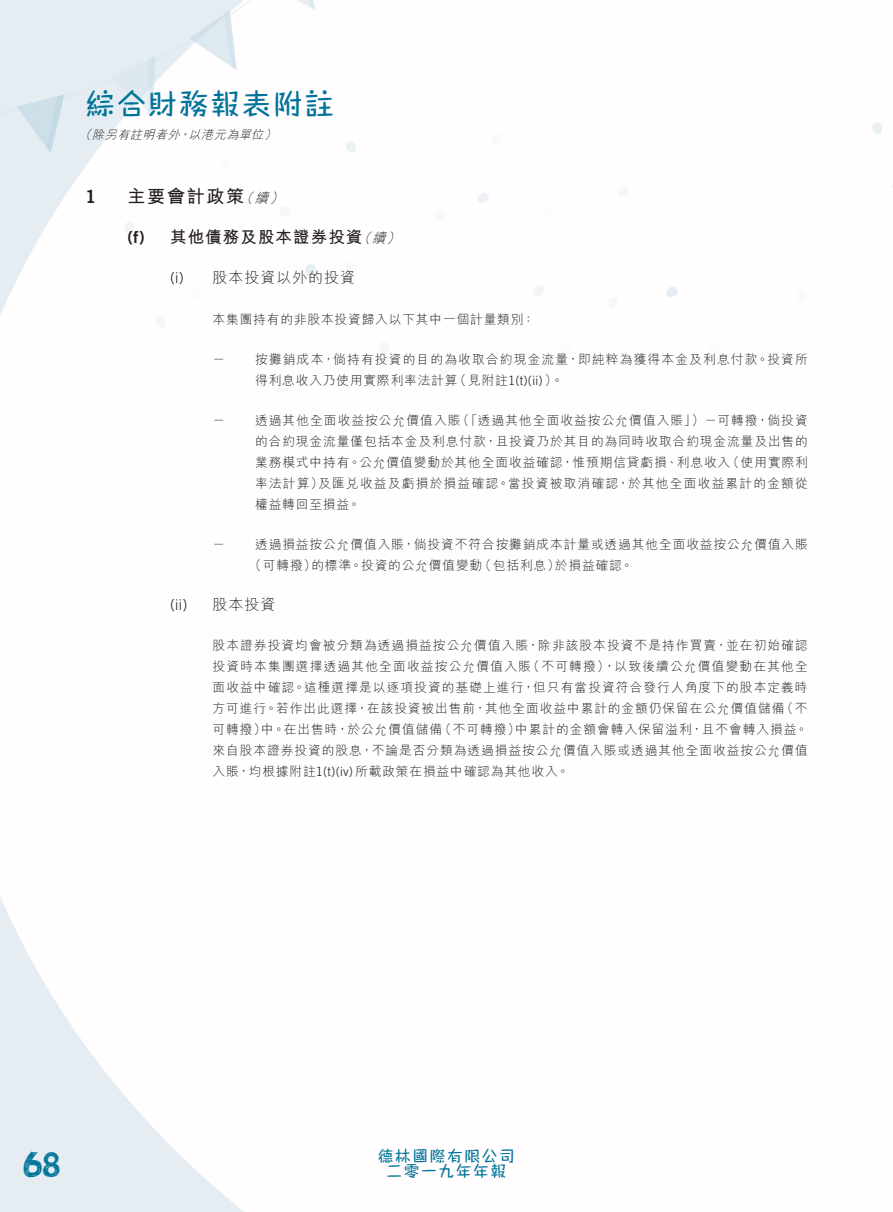
<style>
.page{position:relative;width:893px;height:1212px;background:#fff}
.page>*{position:absolute;margin:0;border:0;box-sizing:border-box;transform-origin:0 0}
.t1{font:36px "appleberry";color:#007398}
.t2{font:500 30px "M Comic HK";letter-spacing:.045em;color:#007398}
.t3{font:700 18px "M Hei HK";letter-spacing:.095em;color:#231f20}
.t4{font:18px "Trade Gothic LT Std Bd 2";color:#231f20}
.t5{font:700 16.5px "M Hei HK";letter-spacing:.065em;color:#231f20}
.t6{font:500 16.2px "M Comic HK";letter-spacing:.07em;color:#007398}
.t7{font:300 15px "M Hei HK";letter-spacing:.065em;color:#231f20}
.t8{font:300 15px "Trade Gothic LT Std";color:#231f20}
.t9{font:300 12.75px/21px "M Hei HK";letter-spacing:.07em;color:#231f20;text-align:justify}
.t10{font:300 12.75px/21px "M Hei HK";letter-spacing:.09em;color:#231f20}
.t11{font:italic 300 12px "M Hei HK";color:#231f20}
.s1{font-weight:300;font-style:italic;font-size:13.5px}
.s2{font-family:"Trade Gothic LT Std Bd 2";font-weight:400}
.s3{font-family:"Trade Gothic LT Std"}
</style>
<div class="page">
<img style="left:0;top:0;width:893px;height:1212px">
<h2 class="t2" style="left:85px;top:85px;width:251px">綜合財務報表附註</h2>
<p class="t11" style="left:79px;top:129px;width:202px">（除另有註明者外，以港元為單位）</p>
<h3 class="t4" style="left:85px;top:186px;width:12px">1</h3>
<h3 class="t3" style="left:128px;top:183px;width:161px">主要會計政策<span class="s1">（續）</span></h3>
<p class="t5" style="left:128px;top:225px;width:278px"><span class="s2">(f)</span> 其他債務及股本證券投資<span class="s1">（續）</span></p>
<p class="t7" style="left:170px;top:270px;width:187px"><span class="s3">(i)</span> 股本投資以外的投資</p>
<p class="t9" style="left:213px;top:308px;width:324px">本集團持有的非股本投資歸入以下其中一個計量類別：</p>
<p class="t9" style="left:213px;top:348px;width:14px">－</p>
<p class="t10" style="left:255px;top:348px;width:554px">按攤銷成本，倘持有投資的目的為收取合約現金流量，即純粹為獲得本金及利息付款。投資所得利息收入乃使用實際利率法計算（見附註<span class="s3">1(t)(ii)</span>）。</p>
<p class="t9" style="left:213px;top:409px;width:14px">－</p>
<p class="t9" style="left:255px;top:409px;width:554px">透過其他全面收益按公允價值入賬（「透過其他全面收益按公允價值入賬」）－可轉撥，倘投資的合約現金流量僅包括本金及利息付款，且投資乃於其目的為同時收取合約現金流量及出售的業務模式中持有。公允價值變動於其他全面收益確認，惟預期信貸虧損、利息收入（使用實際利率法計算）及匯兌收益及虧損於損益確認。當投資被取消確認，於其他全面收益累計的金額從權益轉回至損益。</p>
<p class="t9" style="left:213px;top:534px;width:14px">－</p>
<p class="t9" style="left:249px;top:534px;width:561px;text-indent:6px">透過損益按公允價值入賬，倘投資不符合按攤銷成本計量或透過其他全面收益按公允價值入賬（可轉撥）的標準。投資的公允價值變動（包括利息）於損益確認。</p>
<p class="t8" style="left:170px;top:596px;width:19px">(ii)</p>
<p class="t7" style="left:213px;top:597px;width:64px">股本投資</p>
<p class="t9" style="left:213px;top:635px;width:597px">股本證券投資均會被分類為透過損益按公允價值入賬，除非該股本投資不是持作買賣，並在初始確認投資時本集團選擇透過其他全面收益按公允價值入賬（不可轉撥），以致後續公允價值變動在其他全面收益中確認。這種選擇是以逐項投資的基礎上進行，但只有當投資符合發行人角度下的股本定義時方可進行。若作出此選擇，在該投資被出售前，其他全面收益中累計的金額仍保留在公允價值儲備（不可轉撥）中。在出售時，於公允價值儲備（不可轉撥）中累計的金額會轉入保留溢利，且不會轉入損益。來自股本證券投資的股息，不論是否分類為透過損益按公允價值入賬或透過其他全面收益按公允價值入賬，均根據附註<span class="s3">1(t)(iv)</span>所載政策在損益中確認為其他收入。</p>
<p class="t6" style="left:378px;top:1145px;width:139px">德林國際有限公司</p>
<h1 class="t1" style="left:24px;top:1139px;width:38px">68</h1>
<p class="t6" style="left:386px;top:1161px;width:121px">二零一九年年報</p>
</div>
